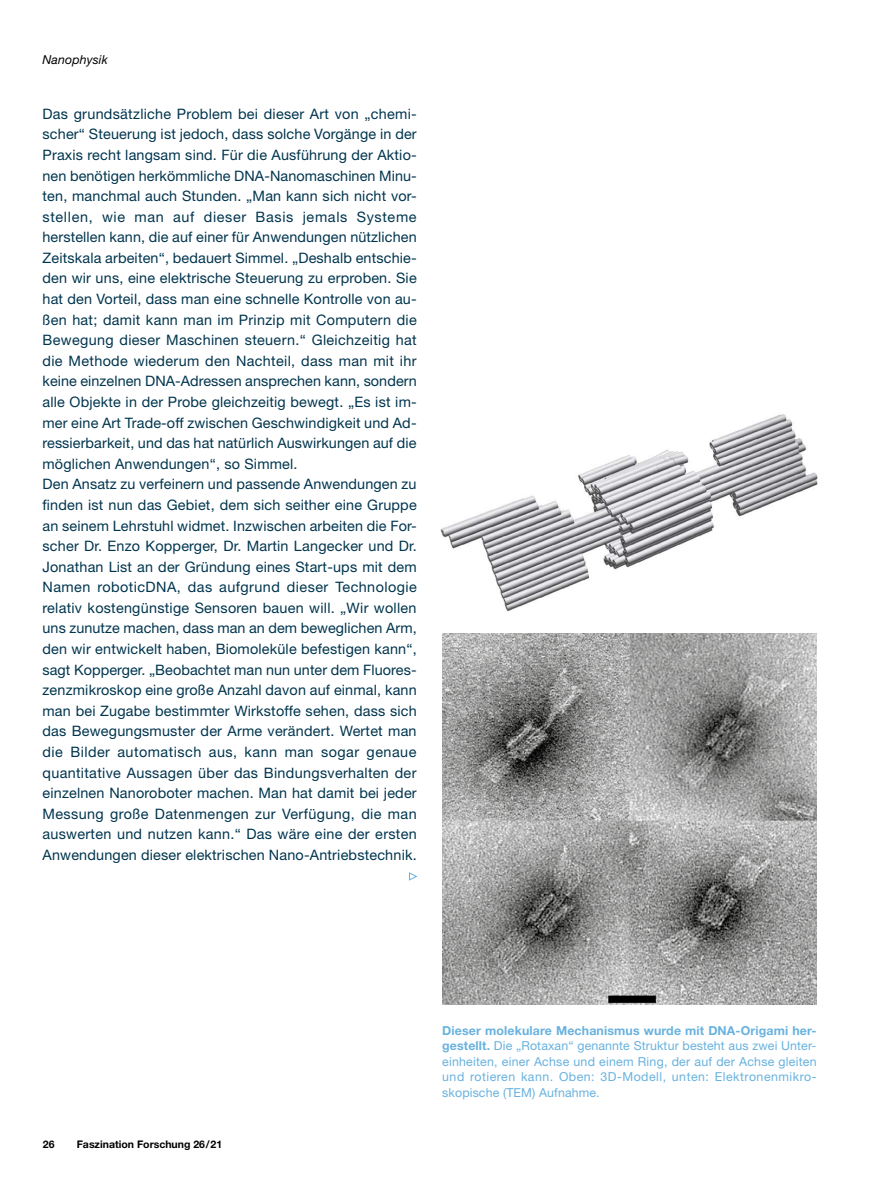
<style>
.page{position:relative;width:893px;height:1191px;background:#fff}
.page>*{position:absolute;margin:0;border:0;box-sizing:border-box;transform-origin:0 0}
.Text_D{font:14.4px/20.5px "Helvetica Neue LT Std";letter-spacing:.015em;color:#00354e;text-align:justify}
.t1{font:12.3px/15.5px "Helvetica Neue LT Std";letter-spacing:.02em;color:#68b2df}
.t2{font:italic 12.3px "Helvetica Neue LT Std";letter-spacing:.01em;color:#000}
.t3{font:700 10.5px "Helvetica Neue LT Std";color:#000}
.s1{font-weight:700}
</style>
<div class="page">
<svg style="left:409px;top:872px;width:9px;height:9px"></svg>
<img style="left:440px;top:414px;width:378px;height:197px">
<img style="left:442px;top:633px;width:374px;height:371px">
<p class="t2" style="left:43px;top:52px;width:67px">Nanophysik</p>
<p class="Text_D" style="left:43px;top:103px;width:376px">Das grundsätzliche Problem bei dieser Art von „chemi&shy;scher“ Steuerung ist jedoch, dass solche Vorgänge in der Praxis recht langsam sind. Für die Ausführung der Aktio&shy;nen benötigen herkömmliche DNA-Nanomaschinen Minu&shy;ten, manchmal auch Stunden. „Man kann sich nicht vor&shy;stellen, wie man auf dieser Basis jemals Systeme herstellen kann, die auf einer für Anwendungen nützlichen Zeitskala arbeiten“, bedauert Simmel. „Deshalb entschie&shy;den wir uns, eine elektrische Steuerung zu erproben. Sie hat den Vorteil, dass man eine schnelle Kontrolle von au&shy;ßen hat; damit kann man im Prinzip mit Computern die Bewegung dieser Maschinen steuern.“ Gleichzeitig hat die Methode wiederum den Nachteil, dass man mit ihr keine einzelnen DNA-Adressen ansprechen kann, sondern alle Objekte in der Probe gleichzeitig bewegt. „Es ist im&shy;mer eine Art Trade-off zwischen Geschwindigkeit und Ad&shy;ressierbarkeit, und das hat natürlich Auswirkungen auf die möglichen Anwendungen“, so Simmel.</p>
<p class="Text_D" style="left:43px;top:474px;width:376px">Den Ansatz zu verfeinern und passende Anwendungen zu finden ist nun das Gebiet, dem sich seither eine Gruppe an seinem Lehrstuhl widmet. Inzwischen arbeiten die For&shy;scher Dr. Enzo Kopperger, Dr. Martin Langecker und Dr.<br>Jonathan List an der Gründung eines Start-ups mit dem Namen roboticDNA, das aufgrund dieser Technologie relativ kostengünstige Sensoren bauen will. „Wir wollen uns zunutze machen, dass man an dem beweglichen Arm, den wir entwickelt haben, Biomoleküle befestigen kann“, sagt Kopperger. „Beobachtet man nun unter dem Fluores&shy;zenzmikroskop eine große Anzahl davon auf einmal, kann man bei Zugabe bestimmter Wirkstoffe sehen, dass sich das Bewegungsmuster der Arme verändert. Wertet man die Bilder automatisch aus, kann man sogar genaue quantitative Aussagen über das Bindungsverhalten der einzelnen Nanoroboter machen. Man hat damit bei jeder Messung große Datenmengen zur Verfügung, die man auswerten und nutzen kann.“ Das wäre eine der ersten Anwendungen dieser elektrischen Nano-Antriebstechnik.</p>
<p class="t3" style="left:43px;top:1137px;width:14px">26</p>
<p class="t3" style="left:77px;top:1137px;width:147px">Faszination Forschung 26/21</p>
<p class="t1" style="left:442px;top:1022px;width:376px"><span class="s1">Dieser molekulare Mechanismus wurde mit DNA-Origami her&shy;gestellt.</span> Die „Rotaxan“ genannte Struktur besteht aus zwei Unter&shy;einheiten, einer Achse und einem Ring, der auf der Achse gleiten und rotieren kann. Oben: 3D-Modell, unten: Elektronenmikro&shy;skopische (TEM) Aufnahme.</p>
</div>
